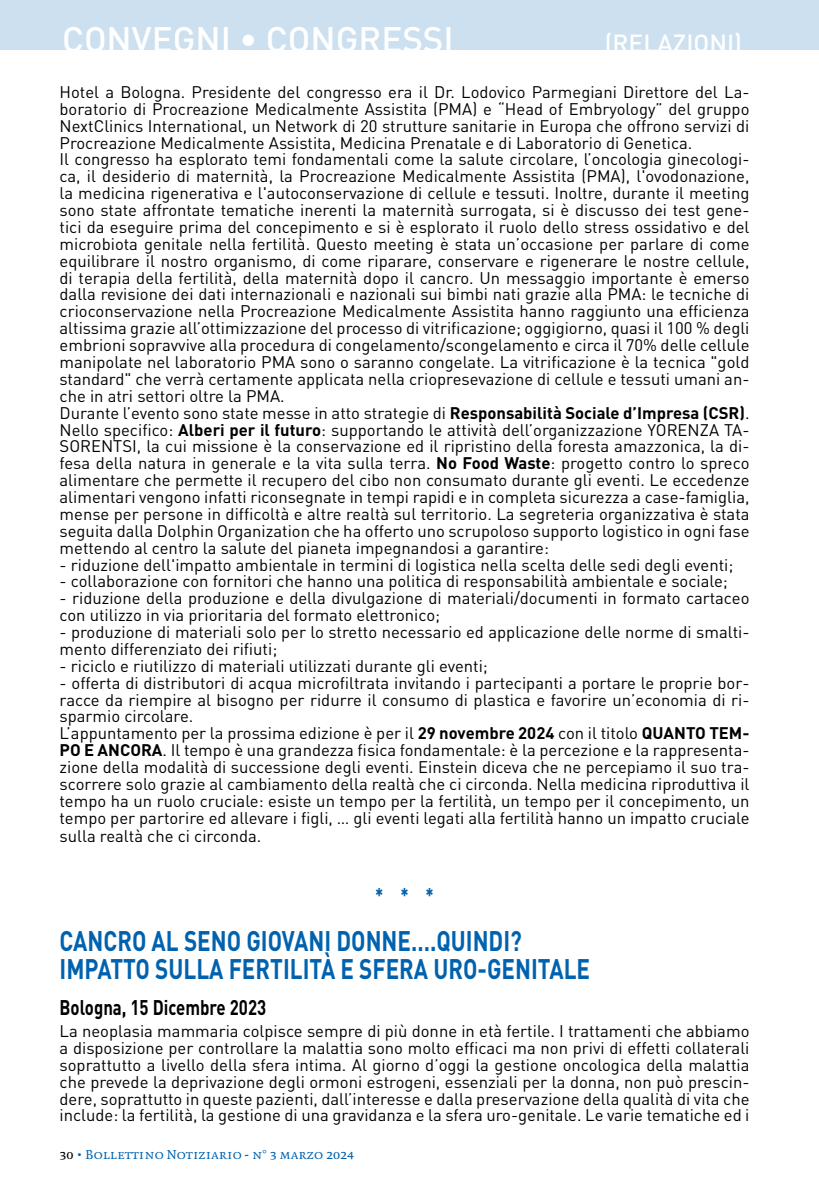
<style>
.page{position:relative;width:819px;height:1191px;background:#fff}
.page>*{position:absolute;margin:0;border:0;box-sizing:border-box;transform-origin:0 0}
.t1{font:500 35px "DIN";color:#fff}
.t2{font:700 28px/28.2px "DIN";color:#0062ae;scale:.8 1}
.t3{font:500 24.5px "DIN";color:#fff}
.t4{font:700 21px "DIN";color:#000;scale:.8 1}
.t5{font:700 21px "DIN";color:#0062ae;scale:.8 1}
.t6{font:16.62px/16.8px "DIN";color:#000}
.t7{font:14px "Quadraat Small Caps";color:#0062ae}
.s1{font-weight:700}
.s2{color:#000}
</style>
<div class="page">
<div style="left:0;top:0;width:819px;height:50px;background:#cce0ef"></div>
<h1 class="t1" style="left:62px;top:17px;width:393px">CONVEGNI • CONGRESSI</h1>
<h3 class="t3" style="left:604px;top:27px;width:139px">(RELAZIONI)</h3>
<p class="t6" style="left:60px;top:83px;width:691px">Hotel a Bologna. Presidente del congresso era il Dr. Lodovico Parmegiani Direttore del La&shy;boratorio di Procreazione Medicalmente Assistita (PMA) e “Head of Embryology” del gruppo NextClinics International, un Network di 20 strutture sanitarie in Europa che offrono servizi di Procreazione Medicalmente Assistita, Medicina Prenatale e di Laboratorio di Genetica.<br>Il congresso ha esplorato temi fondamentali come la salute circolare, l’oncologia ginecologi&shy;ca, il desiderio di maternità, la Procreazione Medicalmente Assistita (PMA), l'ovodonazione, la medicina rigenerativa e l'autoconservazione di cellule e tessuti. Inoltre, durante il meeting sono state affrontate tematiche inerenti la maternità surrogata, si è discusso dei test gene&shy;tici da eseguire prima del concepimento e si è esplorato il ruolo dello stress ossidativo e del microbiota genitale nella fertilità. Questo meeting è stata un’occasione per parlare di come equilibrare il nostro organismo, di come riparare, conservare e rigenerare le nostre cellule, di terapia della fertilità, della maternità dopo il cancro. Un messaggio importante è emerso dalla revisione dei dati internazionali e nazionali sui bimbi nati grazie alla PMA: le tecniche di crioconservazione nella Procreazione Medicalmente Assistita hanno raggiunto una efficienza altissima grazie all’ottimizzazione del processo di vitrificazione; oggigiorno, quasi il 100 % degli embrioni sopravvive alla procedura di congelamento/scongelamento e circa il 70% delle cellule manipolate nel laboratorio PMA sono o saranno congelate. La vitrificazione è la tecnica "gold standard" che verrà certamente applicata nella criopresevazione di cellule e tessuti umani an&shy;che in atri settori oltre la PMA.<br>Durante l’evento sono state messe in atto strategie di <span class="s1">Responsabilità Sociale d’Impresa (CSR)</span>.<br>Nello specifico: <span class="s1">Alberi per il futuro</span>: supportando le attività dell’organizzazione YORENZA TA-SORENTSI, la cui missione è la conservazione ed il ripristino della foresta amazzonica, la di&shy;fesa della natura in generale e la vita sulla terra. <span class="s1">No Food Waste</span>: progetto contro lo spreco alimentare che permette il recupero del cibo non consumato durante gli eventi. Le eccedenze alimentari vengono infatti riconsegnate in tempi rapidi e in completa sicurezza a case-famiglia, mense per persone in difficoltà e altre realtà sul territorio. La segreteria organizzativa è stata seguita dalla Dolphin Organization che ha offerto uno scrupoloso supporto logistico in ogni fase mettendo al centro la salute del pianeta impegnandosi a garantire:</p>
<p class="t6" style="left:60px;top:556px;width:675px">- riduzione dell'impatto ambientale in termini di logistica nella scelta delle sedi degli eventi;</p>
<p class="t6" style="left:60px;top:573px;width:669px">- collaborazione con fornitori che hanno una politica di responsabilità ambientale e sociale;</p>
<p class="t6" style="left:60px;top:589px;width:691px">- riduzione della produzione e della divulgazione di materiali/documenti in formato cartaceo con utilizzo in via prioritaria del formato elettronico;</p>
<p class="t6" style="left:60px;top:623px;width:691px">- produzione di materiali solo per lo stretto necessario ed applicazione delle norme di smalti&shy;mento differenziato dei rifiuti;</p>
<p class="t6" style="left:60px;top:657px;width:430px">- riciclo e riutilizzo di materiali utilizzati durante gli eventi;</p>
<p class="t6" style="left:60px;top:674px;width:691px">- offerta di distributori di acqua microfiltrata invitando i partecipanti a portare le proprie bor&shy;racce da riempire al bisogno per ridurre il consumo di plastica e favorire un’economia di ri&shy;sparmio circolare.<br>L’appuntamento per la prossima edizione è per il <span class="s1">29 novembre 2024</span> con il titolo <span class="s1">QUANTO TEM-PO E ANCORA</span>. Il tempo è una grandezza fisica fondamentale: è la percezione e la rappresenta&shy;zione della modalità di successione degli eventi. Einstein diceva che ne percepiamo il suo tra&shy;scorrere solo grazie al cambiamento della realtà che ci circonda. Nella medicina riproduttiva il tempo ha un ruolo cruciale: esiste un tempo per la fertilità, un tempo per il concepimento, un tempo per partorire ed allevare i figli, … gli eventi legati alla fertilità hanno un impatto cruciale sulla realtà che ci circonda.</p>
<p class="t5" style="left:375px;top:881px;width:75px">***</p>
<h2 class="t2" style="left:60px;top:925px;width:664px">CANCRO AL SENO GIOVANI DONNE….QUINDI?<br>IMPATTO SULLA FERTILITÀ E SFERA URO-GENITALE</h2>
<p class="t4" style="left:60px;top:994px;width:260px">Bologna, 15 Dicembre 2023</p>
<p class="t6" style="left:60px;top:1022px;width:691px;text-align:justify">La neoplasia mammaria colpisce sempre di più donne in età fertile. I trattamenti che abbiamo a disposizione per controllare la malattia sono molto efficaci ma non privi di effetti collaterali soprattutto a livello della sfera intima. Al giorno d’oggi la gestione oncologica della malattia che prevede la deprivazione degli ormoni estrogeni, essenziali per la donna, non può prescin&shy;dere, soprattutto in queste pazienti, dall’interesse e dalla preservazione della qualità di vita che include: la fertilità, la gestione di una gravidanza e la sfera uro-genitale. Le varie tematiche ed i</p>
<p class="t7" style="left:60px;top:1147px;width:296px"><span class="s2">30</span> • Bollettino Notiziario - n° 3 marzo 2024</p>
</div>
